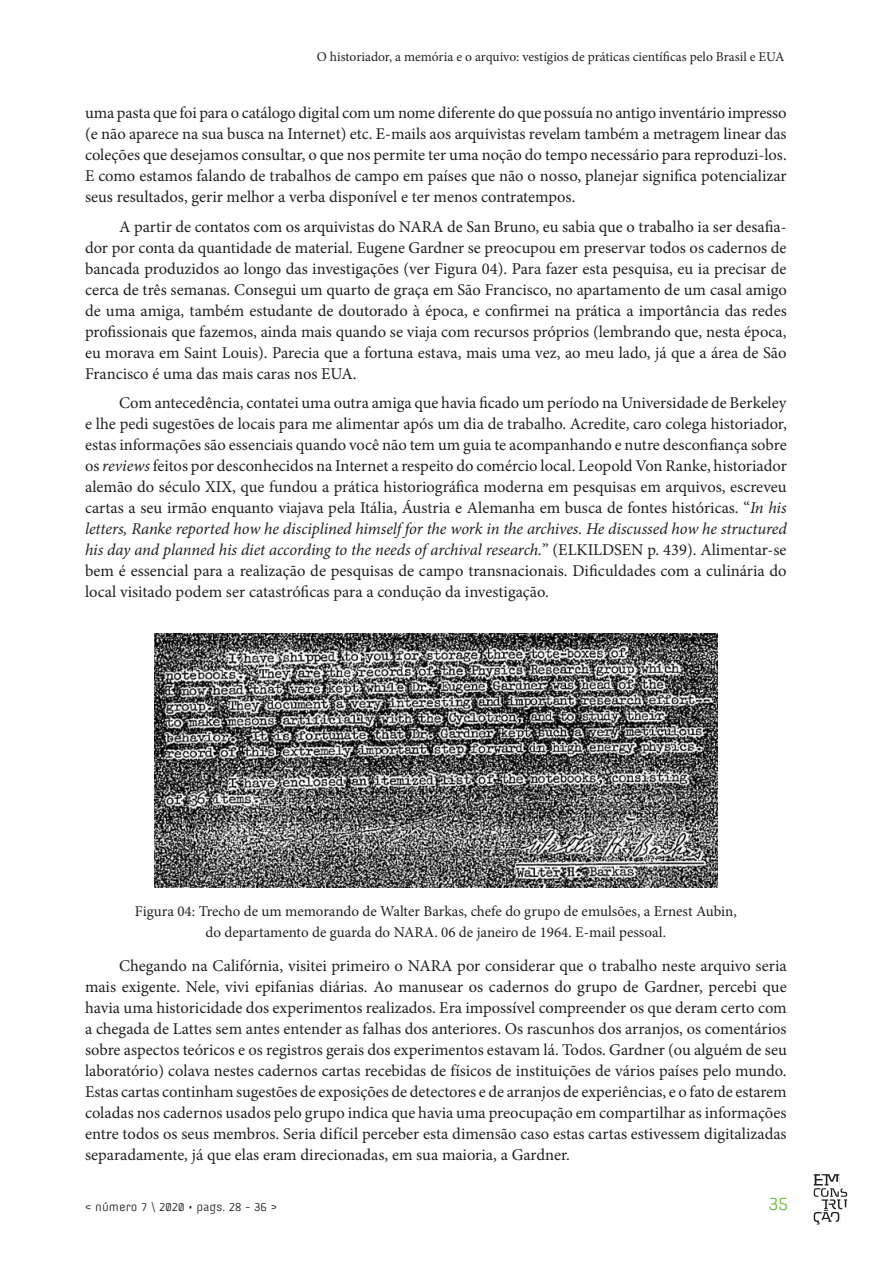
<style>
.page{position:relative;width:893px;height:1263px;background:#fff}
.page>*{position:absolute;margin:0;border:0;box-sizing:border-box;transform-origin:0 0}
.t1{font:16.5px/21px "Minion Pro";color:#231f20;text-align:justify}
.t2{font:16.5px "Offside";color:#71bf44}
.t3{font:15px/21px "Minion Pro";color:#231f20;text-align:center}
.t4{font:13.5px "Minion Pro";color:#231f20}
.t5{font:10.5px "Offside";color:#231f20}
.s1{font-style:italic}
.s2{font-size:13.5px}
</style>
<div class="page">
<svg style="left:813px;top:1174px;width:35px;height:51px"></svg>
<img style="left:154px;top:634px;width:564px;height:254px">
<p class="t4" style="left:317px;top:47px;width:469px">O historiador, a memória e o arquivo: vestígios de práticas científicas pelo Brasil e EUA</p>
<p class="t1" style="left:85px;top:103px;width:703px">uma pasta que foi para o catálogo digital com um nome diferente do que possuía no antigo inventário impresso (e não aparece na sua busca na Internet) etc. E-mails aos arquivistas revelam também a metragem linear das coleções que desejamos consultar, o que nos permite ter uma noção do tempo necessário para reproduzi-los.<br>E como estamos falando de trabalhos de campo em países que não o nosso, planejar significa potencializar seus resultados, gerir melhor a verba disponível e ter menos contratempos.</p>
<p class="t1" style="left:85px;top:216px;width:703px;text-indent:34px">A partir de contatos com os arquivistas do NARA de San Bruno, eu sabia que o trabalho ia ser desafia&shy;dor por conta da quantidade de material. Eugene Gardner se preocupou em preservar todos os cadernos de bancada produzidos ao longo das investigações (ver Figura 04). Para fazer esta pesquisa, eu ia precisar de cerca de três semanas. Consegui um quarto de graça em São Francisco, no apartamento de um casal amigo de uma amiga, também estudante de doutorado à época, e confirmei na prática a importância das redes profissionais que fazemos, ainda mais quando se viaja com recursos próprios (lembrando que, nesta época, eu morava em Saint Louis). Parecia que a fortuna estava, mais uma vez, ao meu lado, já que a área de São Francisco é uma das mais caras nos EUA.</p>
<p class="t1" style="left:85px;top:393px;width:703px;text-indent:34px">Com antecedência, contatei uma outra amiga que havia ficado um período na Universidade de Berkeley e lhe pedi sugestões de locais para me alimentar após um dia de trabalho. Acredite, caro colega historiador, estas informações são essenciais quando você não tem um guia te acompanhando e nutre desconfiança sobre os <span class="s1">reviews</span> feitos por desconhecidos na Internet a respeito do comércio local. Leopold Von Ranke, historiador alemão do século XIX, que fundou a prática historiográfica moderna em pesquisas em arquivos, escreveu cartas a seu irmão enquanto viajava pela Itália, Áustria e Alemanha em busca de fontes históricas. “<span class="s1">In his letters, Ranke reported how he disciplined himself for the work in the archives. He discussed how he structured his day and planned his diet according to the needs of archival research.</span>” (ELKILDSEN p. 439). Alimentar-se bem é essencial para a realização de pesquisas de campo transnacionais. Dificuldades com a culinária do local visitado podem ser catastróficas para a condução da investigação.</p>
<p class="t3" style="left:135px;top:901px;width:603px">Figura 04: Trecho de um memorando de Walter Barkas, chefe do grupo de emulsões, a Ernest Aubin, do departamento de guarda do NARA. 06 de janeiro de 1964. E-mail pessoal.</p>
<p class="t1" style="left:85px;top:955px;width:703px;text-indent:34px">Chegando na Califórnia, visitei primeiro o NARA por considerar que o trabalho neste arquivo seria mais exigente. Nele, vivi epifanias diárias. Ao manusear os cadernos do grupo de Gardner, percebi que havia uma historicidade dos experimentos realizados. Era impossível compreender os que deram certo com a chegada de Lattes sem antes entender as falhas dos anteriores. Os rascunhos dos arranjos, os comentários sobre aspectos teóricos e os registros gerais dos experimentos estavam lá. Todos. Gardner (ou alguém de seu laboratório) colava nestes cadernos cartas recebidas de físicos de instituições de vários países pelo mundo.<br>Estas cartas continham sugestões de exposições de detectores e de arranjos de experiências, e o fato de estarem coladas nos cadernos usados pelo grupo indica que havia uma preocupação em compartilhar as informações entre todos os seus membros. Seria difícil perceber esta dimensão caso estas cartas estivessem digitalizadas separadamente, já que elas eram direcionadas, em sua maioria, a Gardner.</p>
<p class="t5" style="left:85px;top:1200px;width:193px">&lt; número 7 \ 2020 <span class="s2">•</span> pags. 28 - 36 &gt;</p>
<p class="t2" style="left:768px;top:1194px;width:21px">35</p>
</div>
